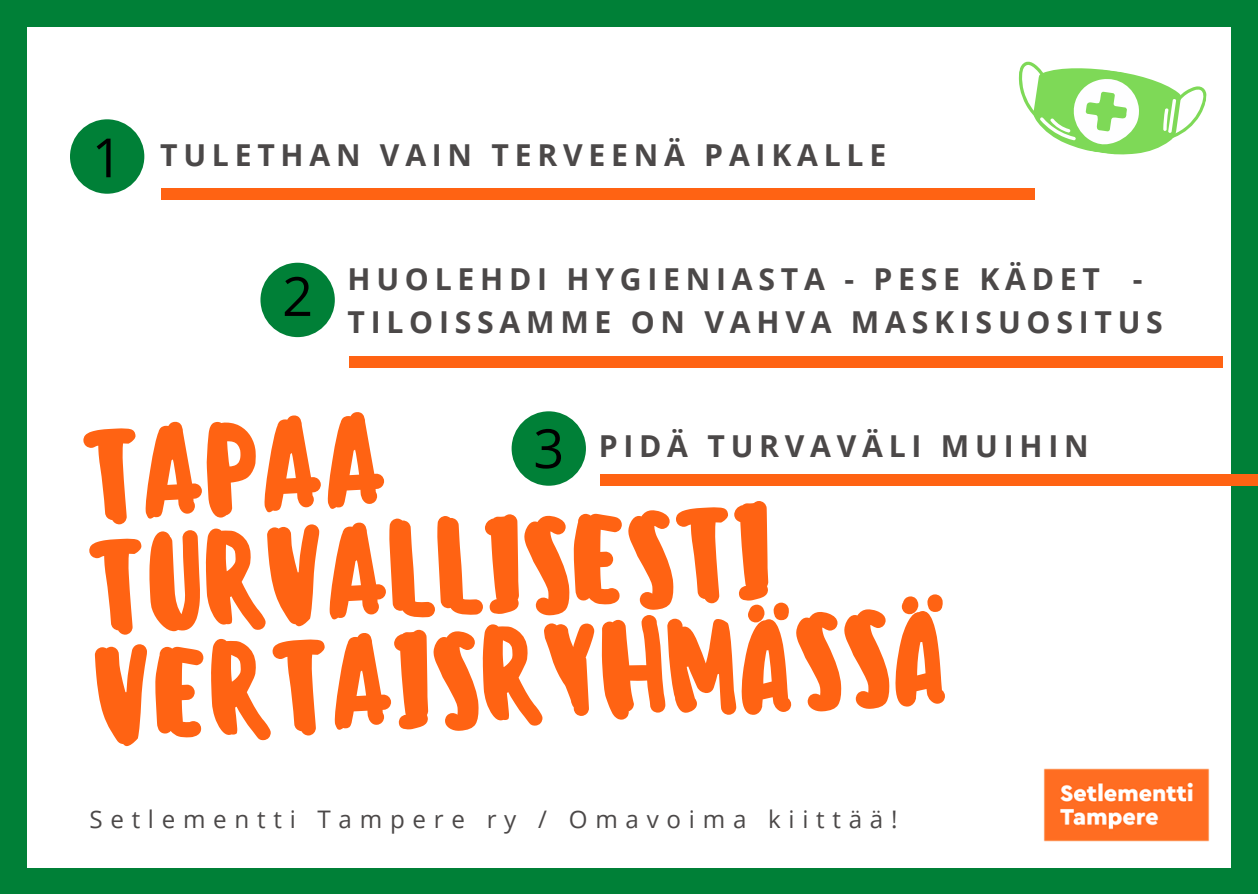
<style>
.page{position:relative;width:1258px;height:894px;background:#fff}
.page>*{position:absolute;margin:0;border:0;box-sizing:border-box;transform-origin:0 0}
.t1{font:500 123.6px/110.4px "Sensei";color:#ff6313}
.t2{font:54px "Open Sans";color:#000}
.t3{font:700 30.3px/42.9px "Open Sans";letter-spacing:.19em;color:#4b4848}
.t4{font:24.3px "Open Sans";letter-spacing:.32em;color:#4b4848}
</style>
<div class="page">
<div style="left:0;top:0;width:1258px;height:893px;background:#008037"></div>
<div style="left:27px;top:27px;width:1203px;height:840px;background:#fff"></div>
<div style="left:161px;top:188px;width:874px;height:11px;background:#ff6313"></div>
<div style="left:600px;top:474px;width:658px;height:12px;background:#ff6313"></div>
<div style="left:349px;top:356px;width:873px;height:12px;background:#ff6313"></div>
<div style="left:70px;top:119px;width:74px;height:75px;background:#008037;border-radius:50%"></div>
<svg style="left:1018px;top:61px;width:189px;height:94px"></svg>
<div style="left:512px;top:411px;width:74px;height:74px;background:#008037;border-radius:50%"></div>
<div style="left:260px;top:263px;width:75px;height:74px;background:#008037;border-radius:50%"></div>
<img style="left:1043px;top:768px;width:167px;height:74px">
<p class="t2" style="left:92px;top:119px;width:32px">1</p>
<p class="t3" style="left:160px;top:133px;width:728px">TULETHAN VAIN TERVEENÄ PAIKALLE</p>
<p class="t2" style="left:282px;top:258px;width:32px">2</p>
<p class="t3" style="left:347px;top:256px;width:817px">HUOLEHDI HYGIENIASTA - PESE KÄDET -<br>TILOISSAMME ON VAHVA MASKISUOSITUS</p>
<p class="t1" style="left:76px;top:422px;width:312px;rotate:-3deg">TAPAA</p>
<p class="t2" style="left:533px;top:410px;width:32px">3</p>
<p class="t3" style="left:599px;top:423px;width:491px">PIDÄ TURVAVÄLI MUIHIN</p>
<p class="t1" style="left:82px;top:532px;width:863px;rotate:-3deg">TURVALLISESTI<br>VERTAISRYHMÄSSÄ</p>
<p class="t4" style="left:89px;top:801px;width:810px">Setlementti Tampere ry / Omavoima kiittää!</p>
</div>
